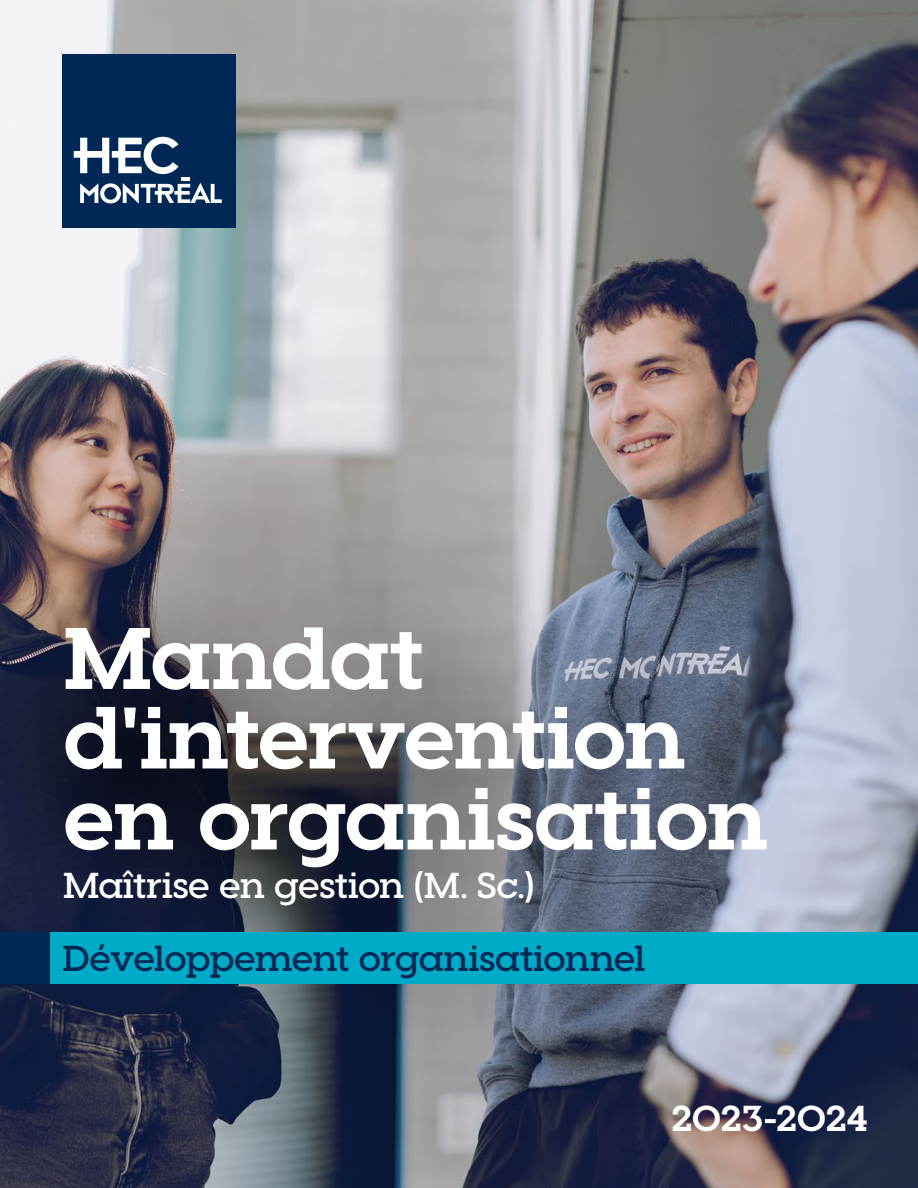
<style>
.page{position:relative;width:918px;height:1188px;background:#fff}
.page>*{position:absolute;margin:0;border:0;box-sizing:border-box;transform-origin:0 0}
.t1{font:700 87px/80.2px "Visby Slab CF";letter-spacing:-.03em;color:#fff}
.t2{font:600 36px "Visby Slab CF";letter-spacing:-.03em;color:#002856}
.t3{font:600 36px "Visby Slab CF";letter-spacing:-.015em;color:#fff}
.t4{font:700 36px "Visby Slab CF";letter-spacing:-.02em;color:#fff}
</style>
<div class="page">
<img style="left:0;top:0;width:918px;height:1188px">
<div style="left:62px;top:54px;width:174px;height:174px;background:#002856"></div>
<svg style="left:74px;top:137px;width:148px;height:67px"></svg>
<div style="left:50px;top:933px;width:868px;height:51px;background:#00abc8"></div>
<div style="left:0;top:933px;width:50px;height:51px;background:#002856"></div>
<p class="t1" style="left:63px;top:620px;width:708px">Mandat d'intervention en organisation</p>
<p class="t3" style="left:63px;top:863px;width:473px">Maîtrise en gestion (M. Sc.)</p>
<p class="t2" style="left:63px;top:936px;width:585px">Développement organisationnel</p>
<p class="t4" style="left:671px;top:1095px;width:198px">2023-2024</p>
</div>
